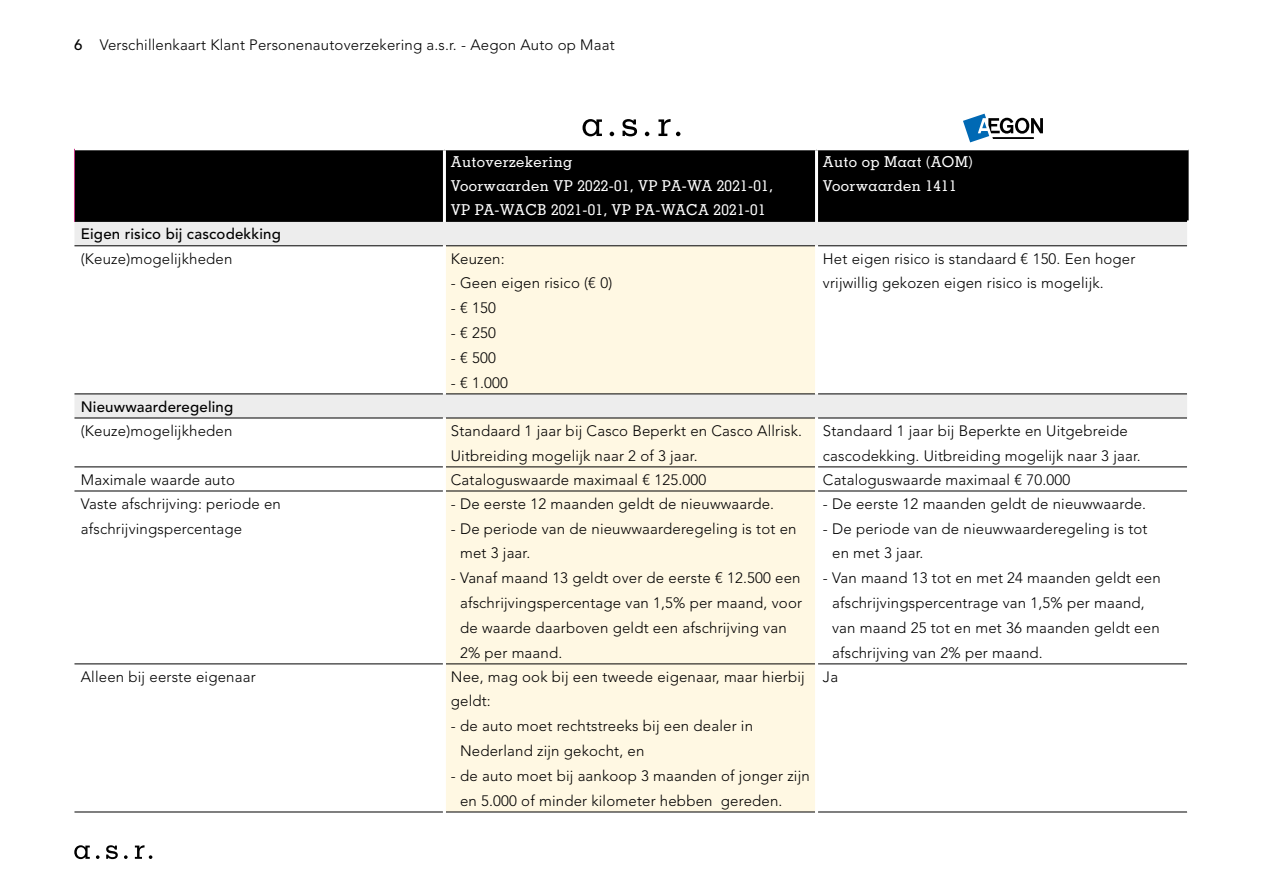
<style>
.page{position:relative;width:1263px;height:893px;background:#fff}
.page>*{position:absolute;margin:0;border:0;box-sizing:border-box;transform-origin:0 0}
.Platte_tekst_tabel_10_3_Avenir_light__VK{font:300 15px/24.8px "Avenir LT Std";letter-spacing:.01em;color:#000}
.Kopje_tabel_10_3_Memphis_medium__VK{font:500 15px "Memphis LT Std";letter-spacing:.025em;color:#fff}
.Platte_tekst_tabel_10_3_Avenir_light__VK-2{font:500 15px "Avenir LT Std";letter-spacing:.01em;color:#000}
.s1{font-weight:500}
</style>
<div class="page">
<svg style="left:645px;top:132px;width:4px;height:4px"></svg>
<svg style="left:658px;top:119px;width:22px;height:17px"></svg>
<svg style="left:610px;top:132px;width:4px;height:4px"></svg>
<svg style="left:582px;top:119px;width:20px;height:17px"></svg>
<svg style="left:622px;top:119px;width:15px;height:17px"></svg>
<svg style="left:963px;top:114px;width:80px;height:28px"></svg>
<div style="left:75px;top:150px;width:1113px;height:70px;background:#000"></div>
<svg style="left:74px;top:222px;width:1113px;height:196px"></svg>
<div style="left:444px;top:247px;width:372px;height:565px;background:#fff8e3"></div>
<svg style="left:816px;top:247px;width:371px;height:565px"></svg>
<hr style="left:443px;top:150px;width:3px;height:72px;background:#fff">
<hr style="left:815px;top:150px;width:3px;height:72px;background:#fff">
<hr style="left:75px;top:220px;width:368px;height:2px;background:#000">
<hr style="left:446px;top:220px;width:369px;height:2px;background:#000">
<hr style="left:818px;top:220px;width:369px;height:2px;background:#000">
<hr style="left:74px;top:149px;width:1px;height:73px;background:#c73584">
<hr style="left:74px;top:246px;width:369px;height:1px;background:#000">
<hr style="left:446px;top:246px;width:369px;height:1px;background:#000">
<hr style="left:818px;top:246px;width:369px;height:1px;background:#000">
<hr style="left:74px;top:394px;width:369px;height:1px;background:#000">
<hr style="left:446px;top:394px;width:369px;height:1px;background:#000">
<hr style="left:818px;top:394px;width:369px;height:1px;background:#000">
<hr style="left:74px;top:418px;width:369px;height:1px;background:#000">
<hr style="left:446px;top:418px;width:369px;height:1px;background:#000">
<hr style="left:818px;top:418px;width:369px;height:1px;background:#000">
<hr style="left:74px;top:467px;width:369px;height:1px;background:#000">
<hr style="left:446px;top:467px;width:369px;height:1px;background:#000">
<hr style="left:818px;top:467px;width:369px;height:1px;background:#000">
<hr style="left:74px;top:491px;width:369px;height:1px;background:#000">
<hr style="left:446px;top:491px;width:369px;height:1px;background:#000">
<hr style="left:818px;top:491px;width:369px;height:1px;background:#000">
<hr style="left:74px;top:664px;width:369px;height:1px;background:#000">
<hr style="left:446px;top:664px;width:369px;height:1px;background:#000">
<hr style="left:818px;top:664px;width:369px;height:1px;background:#000">
<hr style="left:74px;top:812px;width:369px;height:1px;background:#000">
<hr style="left:446px;top:812px;width:369px;height:1px;background:#000">
<hr style="left:818px;top:812px;width:369px;height:1px;background:#000">
<hr style="left:443px;top:246px;width:3px;height:148px;background:#fff">
<hr style="left:815px;top:246px;width:3px;height:148px;background:#fff">
<hr style="left:443px;top:418px;width:3px;height:49px;background:#fff">
<hr style="left:815px;top:418px;width:3px;height:49px;background:#fff">
<hr style="left:443px;top:467px;width:3px;height:24px;background:#fff">
<hr style="left:815px;top:467px;width:3px;height:24px;background:#fff">
<hr style="left:443px;top:491px;width:3px;height:173px;background:#fff">
<hr style="left:815px;top:491px;width:3px;height:173px;background:#fff">
<hr style="left:443px;top:664px;width:3px;height:148px;background:#fff">
<hr style="left:815px;top:664px;width:3px;height:148px;background:#fff">
<svg style="left:124px;top:855px;width:4px;height:4px"></svg>
<svg style="left:135px;top:845px;width:17px;height:14px"></svg>
<svg style="left:96px;top:855px;width:4px;height:4px"></svg>
<svg style="left:74px;top:845px;width:16px;height:14px"></svg>
<svg style="left:106px;top:845px;width:12px;height:14px"></svg>
<p class="Platte_tekst_tabel_10_3_Avenir_light__VK" style="left:74px;top:32px;width:542px"><span class="s1">6</span> Verschillenkaart Klant Personenautoverzekering a.s.r. - Aegon Auto op Maat</p>
<p class="Kopje_tabel_10_3_Memphis_medium__VK" style="left:451px;top:152px;width:123px">Autoverzekering</p>
<p class="Kopje_tabel_10_3_Memphis_medium__VK" style="left:451px;top:176px;width:324px">Voorwaarden VP 2022-01, VP PA-WA 2021-01,</p>
<p class="Kopje_tabel_10_3_Memphis_medium__VK" style="left:451px;top:200px;width:316px">VP PA-WACB 2021-01, VP PA-WACA 2021-01</p>
<p class="Platte_tekst_tabel_10_3_Avenir_light__VK-2" style="left:81px;top:226px;width:202px">Eigen risico bij cascodekking</p>
<p class="Platte_tekst_tabel_10_3_Avenir_light__VK" style="left:81px;top:246px;width:153px">(Keuze)mogelijkheden</p>
<p class="Platte_tekst_tabel_10_3_Avenir_light__VK" style="left:451px;top:246px;width:55px">Keuzen:</p>
<p class="Platte_tekst_tabel_10_3_Avenir_light__VK" style="left:451px;top:271px;width:163px">- Geen eigen risico (€ 0)</p>
<p class="Platte_tekst_tabel_10_3_Avenir_light__VK" style="left:451px;top:296px;width:47px">- € 150</p>
<p class="Platte_tekst_tabel_10_3_Avenir_light__VK" style="left:451px;top:320px;width:47px">- € 250</p>
<p class="Platte_tekst_tabel_10_3_Avenir_light__VK" style="left:451px;top:345px;width:47px">- € 500</p>
<p class="Platte_tekst_tabel_10_3_Avenir_light__VK" style="left:451px;top:370px;width:59px">- € 1.000</p>
<p class="Kopje_tabel_10_3_Memphis_medium__VK" style="left:823px;top:152px;width:151px">Auto op Maat (AOM)</p>
<p class="Kopje_tabel_10_3_Memphis_medium__VK" style="left:823px;top:176px;width:135px">Voorwaarden 1411</p>
<p class="Platte_tekst_tabel_10_3_Avenir_light__VK" style="left:823px;top:246px;width:314px">Het eigen risico is standaard € 150. Een hoger vrijwillig gekozen eigen risico is mogelijk.</p>
<p class="Platte_tekst_tabel_10_3_Avenir_light__VK-2" style="left:81px;top:398px;width:154px">Nieuwwaarderegeling</p>
<p class="Platte_tekst_tabel_10_3_Avenir_light__VK" style="left:81px;top:418px;width:153px">(Keuze)mogelijkheden</p>
<p class="Platte_tekst_tabel_10_3_Avenir_light__VK" style="left:451px;top:418px;width:353px">Standaard 1 jaar bij Casco Beperkt en Casco Allrisk.<br>Uitbreiding mogelijk naar 2 of 3 jaar.</p>
<p class="Platte_tekst_tabel_10_3_Avenir_light__VK" style="left:823px;top:418px;width:319px">Standaard 1 jaar bij Beperkte en Uitgebreide cascodekking. Uitbreiding mogelijk naar 3 jaar.</p>
<p class="Platte_tekst_tabel_10_3_Avenir_light__VK" style="left:81px;top:467px;width:156px">Maximale waarde auto</p>
<p class="Platte_tekst_tabel_10_3_Avenir_light__VK" style="left:451px;top:467px;width:257px">Cataloguswaarde maximaal € 125.000</p>
<p class="Platte_tekst_tabel_10_3_Avenir_light__VK" style="left:823px;top:467px;width:249px">Cataloguswaarde maximaal € 70.000</p>
<p class="Platte_tekst_tabel_10_3_Avenir_light__VK" style="left:81px;top:491px;width:202px">Vaste afschrijving: periode en afschrijvingspercentage</p>
<p class="Platte_tekst_tabel_10_3_Avenir_light__VK" style="left:451px;top:491px;width:325px">- De eerste 12 maanden geldt de nieuwwaarde.</p>
<p class="Platte_tekst_tabel_10_3_Avenir_light__VK" style="left:823px;top:491px;width:325px">- De eerste 12 maanden geldt de nieuwwaarde.</p>
<p class="Platte_tekst_tabel_10_3_Avenir_light__VK" style="left:832px;top:516px;width:317px;text-indent:-9px">- De periode van de nieuwwaarderegeling is tot en met 3 jaar.</p>
<p class="Platte_tekst_tabel_10_3_Avenir_light__VK" style="left:832px;top:566px;width:330px;text-indent:-9px">- Van maand 13 tot en met 24 maanden geldt een afschrijvingspercentrage van 1,5% per maand, van maand 25 tot en met 36 maanden geldt een afschrijving van 2% per maand.</p>
<p class="Platte_tekst_tabel_10_3_Avenir_light__VK" style="left:460px;top:516px;width:338px;text-indent:-9px">- De periode van de nieuwwaarderegeling is tot en met 3 jaar.</p>
<p class="Platte_tekst_tabel_10_3_Avenir_light__VK" style="left:460px;top:566px;width:343px;text-indent:-9px">- Vanaf maand 13 geldt over de eerste € 12.500 een afschrijvingspercentage van 1,5% per maand, voor de waarde daarboven geldt een afschrijving van 2% per maand.</p>
<p class="Platte_tekst_tabel_10_3_Avenir_light__VK" style="left:81px;top:664px;width:176px">Alleen bij eerste eigenaar</p>
<p class="Platte_tekst_tabel_10_3_Avenir_light__VK" style="left:451px;top:664px;width:356px">Nee, mag ook bij een tweede eigenaar, maar hierbij geldt:</p>
<p class="Platte_tekst_tabel_10_3_Avenir_light__VK" style="left:460px;top:714px;width:294px;text-indent:-9px">- de auto moet rechtstreeks bij een dealer in<br>Nederland zijn gekocht, en</p>
<p class="Platte_tekst_tabel_10_3_Avenir_light__VK" style="left:460px;top:763px;width:351px;text-indent:-9px">- de auto moet bij aankoop 3 maanden of jonger zijn en 5.000 of minder kilometer hebben gereden.</p>
<p class="Platte_tekst_tabel_10_3_Avenir_light__VK" style="left:823px;top:664px;width:17px">Ja</p>
</div>
